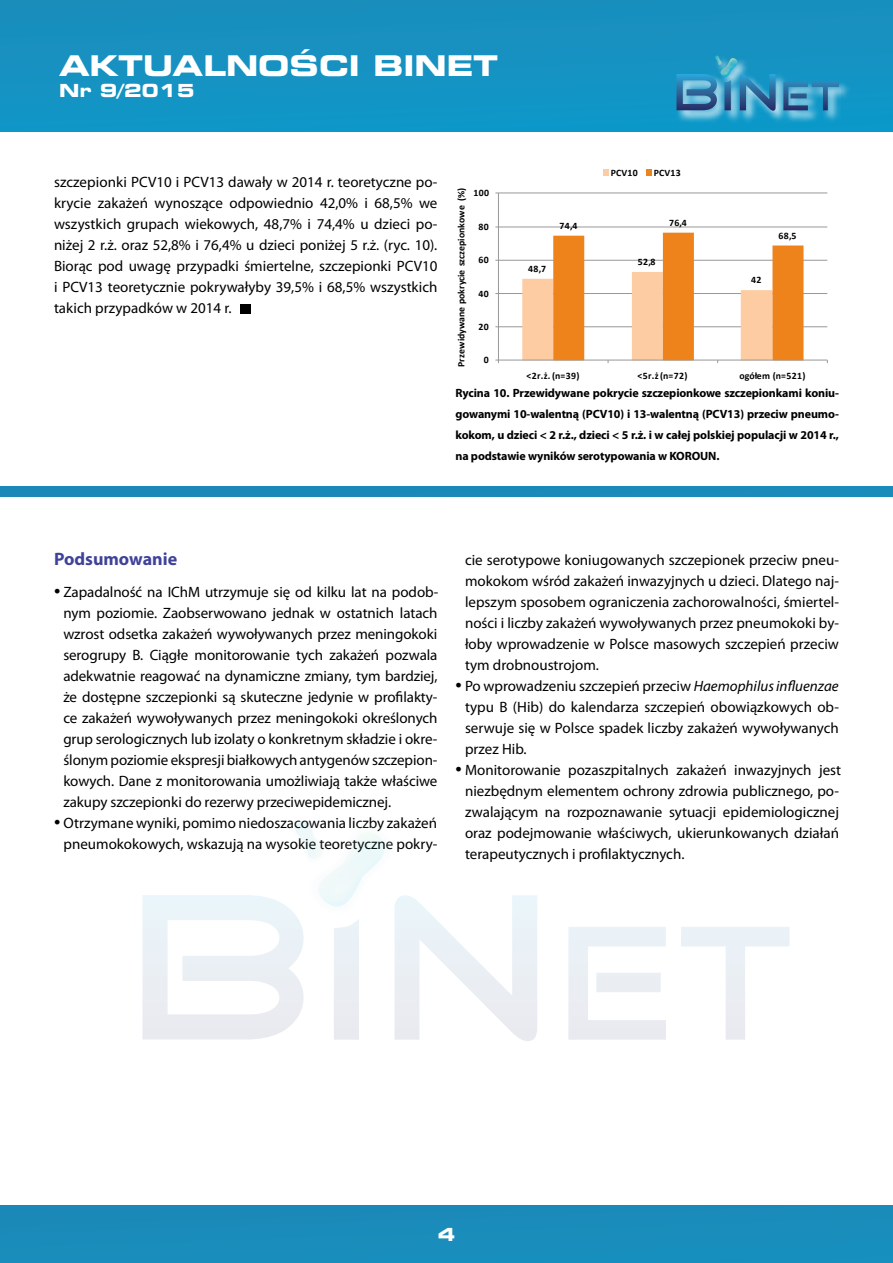
<style>
.page{position:relative;width:893px;height:1263px;background:#fff}
.page>*{position:absolute;margin:0;border:0;box-sizing:border-box;transform-origin:0 0}
.t1{font:700 expanded 28.5px "Square 721 PL";color:#fff}
.t2{font:700 18px "Myriad Pro";color:#40429a}
.t3{font:700 expanded 18px "Square 721 PL";color:#fff}
.t4{font:15px/21px "Myriad Pro";color:#000;text-align:justify}
.t5{font:700 12px/21px "Myriad Pro";letter-spacing:-.01em;color:#000;text-align:justify}
.t6{font:700 9.9px "Calibri";letter-spacing:.01em;color:#000}
.s1{font-size:22.5px}
.s2{font-style:italic}
</style>
<div class="page">
<div style="left:0;top:0;width:893px;height:132px;background:#1691c1"></div>
<div style="left:676px;top:55px;width:175px;height:68px;background:#fff;opacity:.75"></div>
<img style="left:721px;top:58px;width:16px;height:19px">
<svg style="left:715px;top:56px;width:7px;height:9px"></svg>
<svg style="left:676px;top:74px;width:41px;height:36px"></svg>
<svg style="left:724px;top:80px;width:7px;height:30px"></svg>
<svg style="left:740px;top:74px;width:36px;height:37px"></svg>
<svg style="left:783px;top:82px;width:56px;height:28px"></svg>
<div style="left:0;top:487px;width:893px;height:10px;background:#1b89b8"></div>
<hr style="left:498px;top:326px;width:329px;height:1px;background:#989898">
<hr style="left:498px;top:293px;width:329px;height:1px;background:#989898">
<hr style="left:498px;top:260px;width:329px;height:1px;background:#989898">
<hr style="left:498px;top:227px;width:329px;height:1px;background:#989898">
<hr style="left:498px;top:193px;width:329px;height:1px;background:#989898">
<hr style="left:498px;top:193px;width:1px;height:167px;background:#989898">
<hr style="left:498px;top:360px;width:329px;height:1px;background:#989898">
<svg style="left:522px;top:233px;width:281px;height:130px"></svg>
<svg style="left:603px;top:170px;width:5px;height:6px"></svg>
<svg style="left:646px;top:170px;width:5px;height:6px"></svg>
<div style="left:241px;top:304px;width:10px;height:10px;background:#000"></div>
<div style="left:0;top:1206px;width:893px;height:57px;background:#1a8dbb"></div>
<img style="left:295px;top:821px;width:28px;height:38px">
<svg style="left:142px;top:895px;width:162px;height:144px"></svg>
<div style="left:334px;top:919px;width:25px;height:121px;background:#eaeef3"></div>
<svg style="left:395px;top:895px;width:142px;height:146px"></svg>
<svg style="left:568px;top:927px;width:98px;height:113px"></svg>
<svg style="left:681px;top:927px;width:109px;height:113px"></svg>
<h1 class="t1" style="left:59px;top:48px;width:441px">AKTUALNOÂCI BINET</h1>
<p class="t3" style="left:59px;top:80px;width:137px">Nr 9/2015</p>
<p class="t4" style="left:54px;top:171px;width:385px">szczepionki PCV10 i PCV13 dawały w 2014 r. teoretyczne po&shy;krycie zakażeń wynoszące odpowiednio 42,0% i 68,5% we wszystkich grupach wiekowych, 48,7% i 74,4% u dzieci po&shy;niżej 2 r.ż. oraz 52,8% i 76,4% u dzieci poniżej 5 r.ż. (ryc. 10).<br>Biorąc pod uwagę przypadki śmiertelne, szczepionki PCV10 i PCV13 teoretycznie pokrywałyby 39,5% i 68,5% wszystkich takich przypadków w 2014 r.</p>
<p class="t6" style="left:455px;top:367px;width:181px;rotate:-90deg">Przewidywane pokrycie szczepionkowe (%)</p>
<p class="t6" style="left:474px;top:187px;width:17px">100</p>
<p class="t6" style="left:478px;top:220px;width:12px">80</p>
<p class="t6" style="left:478px;top:254px;width:12px">60</p>
<p class="t6" style="left:478px;top:287px;width:12px">40</p>
<p class="t6" style="left:478px;top:320px;width:12px">20</p>
<p class="t6" style="left:484px;top:354px;width:6px">0</p>
<p class="t6" style="left:611px;top:167px;width:28px">PCV10</p>
<p class="t6" style="left:654px;top:167px;width:28px">PCV13</p>
<p class="t6" style="left:528px;top:262px;width:19px">48,7</p>
<p class="t6" style="left:559px;top:220px;width:19px">74,4</p>
<p class="t6" style="left:669px;top:216px;width:19px">76,4</p>
<p class="t6" style="left:638px;top:256px;width:19px">52,8</p>
<p class="t6" style="left:751px;top:274px;width:12px">42</p>
<p class="t6" style="left:779px;top:229px;width:19px">68,5</p>
<p class="t6" style="left:526px;top:370px;width:54px">&lt;2r.ż. (n=39)</p>
<p class="t6" style="left:638px;top:370px;width:51px">&lt;5r.ż (n=72)</p>
<p class="t6" style="left:740px;top:370px;width:67px">ogółem (n=521)</p>
<p class="t5" style="left:455px;top:382px;width:385px">Rycina 10. Przewidywane pokrycie szczepionkowe szczepionkami koniu&shy;gowanymi 10‑walentną (PCV10) i 13‑walentną (PCV13) przeciw pneumo&shy;kokom, u dzieci &lt; 2 r.ż., dzieci &lt; 5 r.ż. i w całej polskiej populacji w 2014 r., na podstawie wyników serotypowania w KOROUN.</p>
<p class="t2" style="left:54px;top:547px;width:125px">Podsumowanie</p>
<p class="t4" style="left:63px;top:581px;width:377px;text-indent:-9px"><span class="s1">•</span> Zapadalność na IChM utrzymuje się od kilku lat na podob&shy;nym poziomie. Zaobserwowano jednak w ostatnich latach wzrost odsetka zakażeń wywoływanych przez meningokoki serogrupy B. Ciągłe monitorowanie tych zakażeń pozwala adekwatnie reagować na dynamiczne zmiany, tym bardziej, że dostępne szczepionki są skuteczne jedynie w profilakty&shy;ce zakażeń wywoływanych przez meningokoki określonych grup serologicznych lub izolaty o konkretnym składzie i okre&shy;ślonym poziomie ekspresji białkowych antygenów szczepion&shy;kowych. Dane z monitorowania umożliwiają także właściwe zakupy szczepionki do rezerwy przeciwepidemicznej.</p>
<p class="t4" style="left:54px;top:812px;width:385px;text-align:right"><span class="s1">•</span> Otrzymane wyniki, pomimo niedoszacowania liczby zakażeń pneumokokowych, wskazują na wysokie teoretyczne pokry-</p>
<p class="t4" style="left:465px;top:549px;width:375px">cie serotypowe koniugowanych szczepionek przeciw pneu&shy;mokokom wśród zakażeń inwazyjnych u dzieci. Dlatego naj&shy;lepszym sposobem ograniczenia zachorowalności, śmiertel&shy;ności i liczby zakażeń wywoływanych przez pneumokoki by&shy;łoby wprowadzenie w Polsce masowych szczepień przeciw tym drobnoustrojom.</p>
<p class="t4" style="left:465px;top:675px;width:375px;text-indent:-10px"><span class="s1">•</span> Po wprowadzeniu szczepień przeciw <span class="s2">Haemophilus influenzae </span>typu B (Hib) do kalendarza szczepień obowiązkowych ob&shy;serwuje się w Polsce spadek liczby zakażeń wywoływanych przez Hib.</p>
<p class="t4" style="left:465px;top:759px;width:378px;text-align:left;text-indent:-10px"><span class="s1">•</span> Monitorowanie pozaszpitalnych zakażeń inwazyjnych jest niezbędnym elementem ochrony zdrowia publicznego, po&shy;zwalającym na rozpoznawanie sytuacji epidemiologicznej oraz podejmowanie właściwych, ukierunkowanych działań terapeutycznych i profilaktycznych.</p>
<p class="t3" style="left:438px;top:1223px;width:19px">4</p>
<p class="t3" style="left:438px;top:1233px;width:19px">4</p>
</div>
